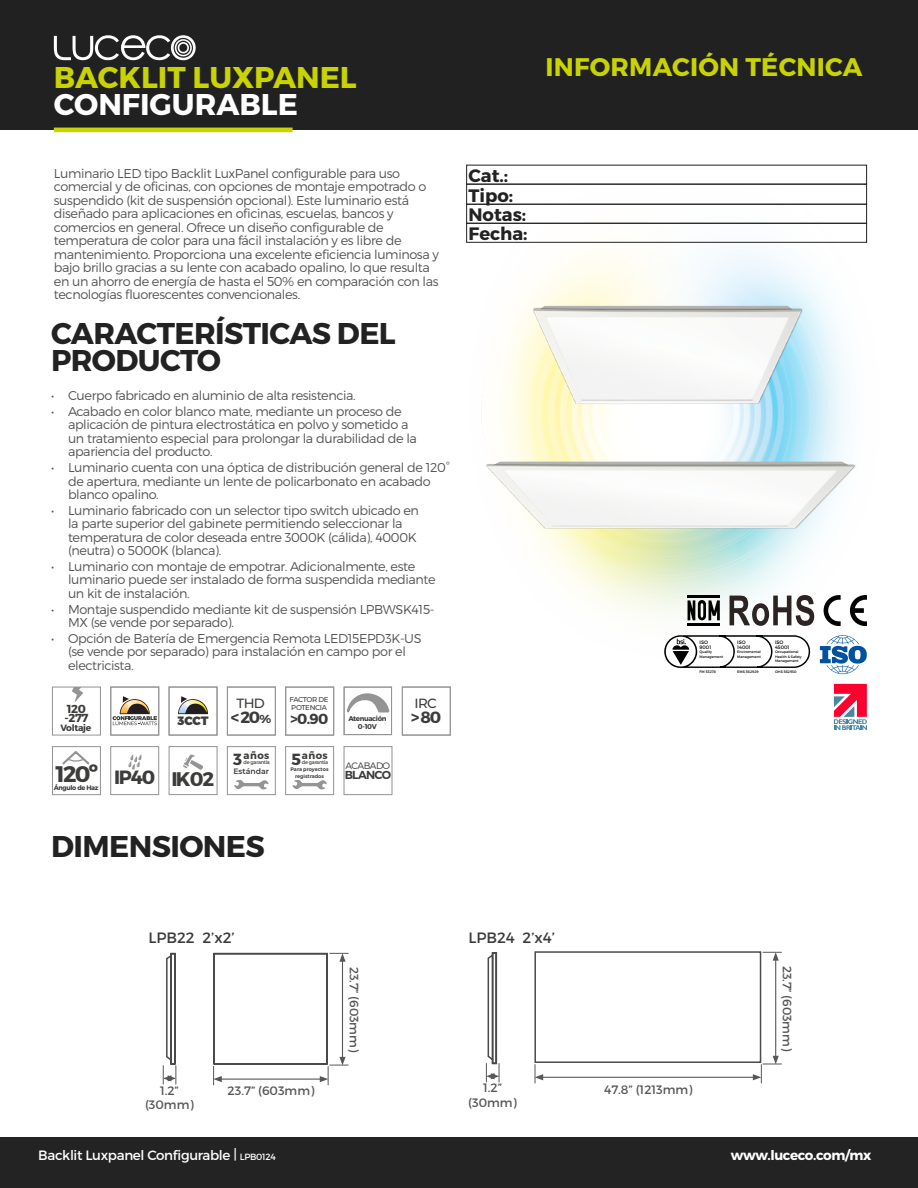
<style>
.page{position:relative;width:918px;height:1188px;background:#fff}
.page>*{position:absolute;margin:0;border:0;box-sizing:border-box;transform-origin:0 0}
.t1{font:700 30px/27px "Montserrat";letter-spacing:-.02em;color:#212221}
.t2{font:700 30px "Montserrat";color:#c8d300}
.t3{font:700 30px "Montserrat";color:#fff}
.t4{font:700 25.5px "Montserrat";letter-spacing:.01em;color:#c8d300}
.t5{font:700 22.5px "Montserrat";color:#3c3c3b}
.t6{font:700 19.65px "Montserrat";color:#3c3c3b}
.t7{font:700 19.2px "Montserrat";color:#3c3c3b}
.t8{font:700 18px/19.5px "Montserrat";color:#212221}
.t9{font:700 16.35px "Montserrat";color:#3c3c3b}
.t10{font:15px "Montserrat";color:#3c3c3b}
.t11{font:700 14.55px "Montserrat";color:#3c3c3b}
.t12{font:13.5px "Montserrat";letter-spacing:-.025em;color:#fff}
.t13{font:700 13.5px "Montserrat";letter-spacing:-.025em;color:#fff}
.t14{font:500 13.35px "Montserrat";letter-spacing:-.05em;color:#3c3c3b}
.t15{font:300 12.9px/13.5px "Montserrat";letter-spacing:-.03em;color:#555454}
.t16{font:12.15px/14.7px "Montserrat";color:#575756;text-align:center}
.t17{font:900 12.15px "Montserrat";color:#3c3c3b}
.t18{font:700 11.55px/9.1px "Montserrat";letter-spacing:-.035em;color:#3c3c3b}
.t19{font:600 11.55px "Montserrat";letter-spacing:-.06em;color:#3c3c3b}
.t20{font:700 10.05px "Montserrat";letter-spacing:.045em;color:#3c3c3b}
.t21{font:300 9.3px "Montserrat";letter-spacing:-.06em;color:#3c3c3b}
.t22{font:700 9.15px "Montserrat";letter-spacing:-.03em;color:#3c3c3b}
.t23{font:600 7.8px "Montserrat";color:#3c3c3b}
.t24{font:500 7.05px/7.4px "Montserrat";letter-spacing:-.05em;color:#3c3c3b}
.t25{font:700 7.05px/7.2px "Montserrat";letter-spacing:-.05em;color:#3c3c3b;text-align:center}
.t26{font:700 6.6px "Montserrat";letter-spacing:-.05em;color:#3c3c3b}
.t27{font:600 5.1px/6.8px "Montserrat";color:#3c3c3b;text-align:center}
.t28{font:5.1px "Montserrat";letter-spacing:-.045em;color:#3c3c3b}
.t29{font:4.95px/4.8px "Montserrat";color:#000}
.t30{font:3.45px/4.3px "Montserrat";color:#000}
.s1{font-size:11.55px}
.s2{font-size:16.2px}
.s3{font-size:9px}
</style>
<div class="page">
<div style="left:0;top:0;width:918px;height:130px;background:#212121"></div>
<div style="left:0;top:1137px;width:918px;height:51px;background:#222322"></div>
<hr style="left:54px;top:128px;width:239px;height:4px;background:#c8d300">
<svg style="left:54px;top:35px;width:142px;height:25px"></svg>
<img style="left:481px;top:188px;width:387px;height:505px">
<img style="left:532px;top:304px;width:271px;height:116px">
<img style="left:481px;top:442px;width:387px;height:114px">
<div style="left:466px;top:184px;width:401px;height:21px;border:1px solid #212221"></div>
<div style="left:466px;top:204px;width:401px;height:20px;border:1px solid #212221"></div>
<div style="left:466px;top:223px;width:401px;height:20px;border:1px solid #212221"></div>
<svg style="left:163px;top:952px;width:185px;height:133px"></svg>
<svg style="left:486px;top:951px;width:296px;height:132px"></svg>
<svg style="left:730px;top:595px;width:84px;height:31px"></svg>
<svg style="left:824px;top:595px;width:43px;height:31px"></svg>
<hr style="left:688px;top:595px;width:32px;height:3px;background:#000">
<hr style="left:688px;top:623px;width:32px;height:3px;background:#000">
<svg style="left:688px;top:600px;width:32px;height:20px"></svg>
<svg style="left:664px;top:635px;width:146px;height:33px"></svg>
<svg style="left:834px;top:684px;width:33px;height:46px"></svg>
<svg style="left:820px;top:635px;width:47px;height:40px"></svg>
<div style="left:110px;top:746px;width:49px;height:49px;border:1px solid #949494"></div>
<svg style="left:128px;top:754px;width:14px;height:16px"></svg>
<div style="left:344px;top:687px;width:48px;height:48px;border:1px solid #949494"></div>
<svg style="left:346px;top:692px;width:45px;height:44px"></svg>
<div style="left:52px;top:746px;width:49px;height:49px;border:1px solid #949494"></div>
<svg style="left:62px;top:751px;width:28px;height:14px"></svg>
<div style="left:227px;top:746px;width:49px;height:49px;border:1px solid #949494"></div>
<svg style="left:234px;top:780px;width:35px;height:10px"></svg>
<div style="left:285px;top:687px;width:49px;height:49px;border:1px solid #949494"></div>
<svg style="left:72px;top:689px;width:11px;height:14px"></svg>
<div style="left:52px;top:687px;width:49px;height:49px;border:1px solid #949494"></div>
<div style="left:110px;top:687px;width:49px;height:49px;border:1px solid #949494"></div>
<svg style="left:113px;top:696px;width:44px;height:29px"></svg>
<svg style="left:121px;top:700px;width:28px;height:13px"></svg>
<div style="left:227px;top:687px;width:49px;height:49px;border:1px solid #949494"></div>
<div style="left:169px;top:687px;width:49px;height:49px;border:1px solid #949494"></div>
<svg style="left:178px;top:696px;width:30px;height:18px"></svg>
<img style="left:179px;top:700px;width:28px;height:13px">
<div style="left:402px;top:687px;width:49px;height:49px;border:1px solid #949494"></div>
<div style="left:169px;top:746px;width:49px;height:49px;border:1px solid #949494"></div>
<svg style="left:183px;top:754px;width:20px;height:16px"></svg>
<div style="left:344px;top:746px;width:49px;height:49px;border:1px solid #949494"></div>
<div style="left:285px;top:746px;width:49px;height:49px;border:1px solid #949494"></div>
<svg style="left:293px;top:780px;width:34px;height:10px"></svg>
<h1 class="t2" style="left:54px;top:59px;width:304px">BACKLIT LUXPANEL</h1>
<h1 class="t3" style="left:54px;top:86px;width:246px">CONFIGURABLE</h1>
<h2 class="t4" style="left:545px;top:51px;width:319px">INFORMACIÓN TÉCNICA</h2>
<p class="t15" style="left:54px;top:166px;width:387px">Luminario LED tipo Backlit LuxPanel configurable para uso comercial y de oficinas, con opciones de montaje empotrado o suspendido (kit de suspensión opcional). Este luminario está diseñado para aplicaciones en oficinas, escuelas, bancos y comercios en general. Ofrece un diseño configurable de temperatura de color para una fácil instalación y es libre de mantenimiento. Proporciona una excelente eficiencia luminosa y bajo brillo gracias a su lente con acabado opalino, lo que resulta en un ahorro de energía de hasta el 50% en comparación con las tecnologías fluorescentes convencionales.</p>
<h1 class="t1" style="left:51px;top:321px;width:346px">CARACTERÍSTICAS DEL<br>PRODUCTO</h1>
<p class="t15" style="left:51px;top:389px;width:306px">• Cuerpo fabricado en aluminio de alta resistencia.</p>
<p class="t15" style="left:68px;top:404px;width:350px;text-indent:-17px">• Acabado en color blanco mate, mediante un proceso de aplicación de pintura electrostática en polvo y sometido a un tratamiento especial para prolongar la durabilidad de la apariencia del producto.</p>
<p class="t15" style="left:68px;top:461px;width:383px;text-indent:-17px">• Luminario cuenta con una óptica de distribución general de 120° de apertura, mediante un lente de policarbonato en acabado blanco opalino.</p>
<p class="t15" style="left:68px;top:503px;width:352px;text-indent:-17px">• Luminario fabricado con un selector tipo switch ubicado en la parte superior del gabinete permitiendo seleccionar la temperatura de color deseada entre 3000K (cálida), 4000K (neutra) o 5000K (blanca).</p>
<p class="t15" style="left:68px;top:559px;width:369px;text-indent:-17px">• Luminario con montaje de empotrar. Adicionalmente, este luminario puede ser instalado de forma suspendida mediante un kit de instalación.</p>
<p class="t15" style="left:68px;top:602px;width:368px;text-indent:-17px">• Montaje suspendido mediante kit de suspensión LPBWSK415-<br>MX (se vende por separado).</p>
<p class="t15" style="left:68px;top:631px;width:355px;text-indent:-17px">• Opción de Batería de Emergencia Remota LED15EPD3K-US (se vende por separado) para instalación en campo por el electricista.</p>
<p class="t18" style="left:64px;top:705px;width:26px">120 -277</p>
<p class="t22" style="left:60px;top:722px;width:32px">Voltaje</p>
<h3 class="t5" style="left:56px;top:760px;width:44px">120º</h3>
<p class="t26" style="left:54px;top:784px;width:46px">Ángulo de Haz</p>
<h3 class="t7" style="left:114px;top:765px;width:43px">IP40</h3>
<p class="t14" style="left:237px;top:694px;width:30px">THD</p>
<p class="t17" style="left:177px;top:713px;width:33px">3CCT</p>
<p class="t9" style="left:231px;top:707px;width:42px">&lt; 20<span class="s1">%</span></p>
<h3 class="t6" style="left:172px;top:766px;width:44px">IK02</h3>
<p class="t20" style="left:233px;top:749px;width:38px"><span class="s2">3</span>años</p>
<p class="t28" style="left:244px;top:759px;width:28px">de garantía</p>
<p class="t23" style="left:233px;top:766px;width:37px">Estándar</p>
<h1 class="t1" style="left:51px;top:834px;width:215px">DIMENSIONES</h1>
<p class="t24" style="left:289px;top:696px;width:41px">FACTOR DE<br>POTENCIA</p>
<p class="t11" style="left:291px;top:710px;width:39px">&gt;0.90</p>
<p class="t20" style="left:291px;top:749px;width:38px"><span class="s2">5</span>años</p>
<p class="t28" style="left:302px;top:759px;width:28px">de garantía</p>
<p class="t27" style="left:291px;top:766px;width:39px">Para proyectos registrados</p>
<p class="t25" style="left:348px;top:715px;width:40px">Atenuación<br>0-10V</p>
<p class="t21" style="left:346px;top:760px;width:46px">ACABADO</p>
<p class="t19" style="left:345px;top:768px;width:48px">BLANCO</p>
<p class="t14" style="left:415px;top:694px;width:24px">IRC</p>
<p class="t9" style="left:411px;top:707px;width:32px">&gt; 80</p>
<h3 class="t8" style="left:468px;top:166px;width:61px">Cat.:<br>Tipo:<br>Notas:<br>Fecha:</h3>
<p class="t29" style="left:700px;top:640px;width:13px">ISO<br>9001</p>
<p class="t30" style="left:700px;top:650px;width:25px">Quality<br>Management</p>
<p class="t29" style="left:737px;top:640px;width:15px">ISO<br>14001</p>
<p class="t30" style="left:737px;top:650px;width:25px">Enviromental<br>Management</p>
<p class="t29" style="left:775px;top:640px;width:16px">ISO<br>45001</p>
<p class="t30" style="left:775px;top:650px;width:28px">Occupational<br>Health &amp; Safety<br>Management</p>
<p class="t30" style="left:700px;top:670px;width:18px">FM 53278</p>
<p class="t30" style="left:737px;top:670px;width:23px">EMS 562929</p>
<p class="t30" style="left:775px;top:670px;width:23px">OHS 562930</p>
<p class="t10" style="left:148px;top:928px;width:88px">LPB22 2’x2’</p>
<p class="t16" style="left:361px;top:967px;width:87px;rotate:90deg">23.7” (603mm)</p>
<p class="t10" style="left:468px;top:928px;width:88px">LPB24 2’x4’</p>
<p class="t16" style="left:795px;top:966px;width:87px;rotate:90deg">23.7” (603mm)</p>
<p class="t16" style="left:468px;top:1081px;width:50px">1.2” (30mm)</p>
<p class="t16" style="left:145px;top:1083px;width:50px">1.2” (30mm)</p>
<p class="t16" style="left:604px;top:1082px;width:90px">47.8” (1213mm)</p>
<p class="t16" style="left:228px;top:1084px;width:88px">23.7” (603mm)</p>
<p class="t12" style="left:38px;top:1147px;width:239px">Backlit Luxpanel Configurable | <span class="s3">LPB0124</span></p>
<p class="t13" style="left:731px;top:1147px;width:142px">www.luceco.com/mx</p>
</div>
